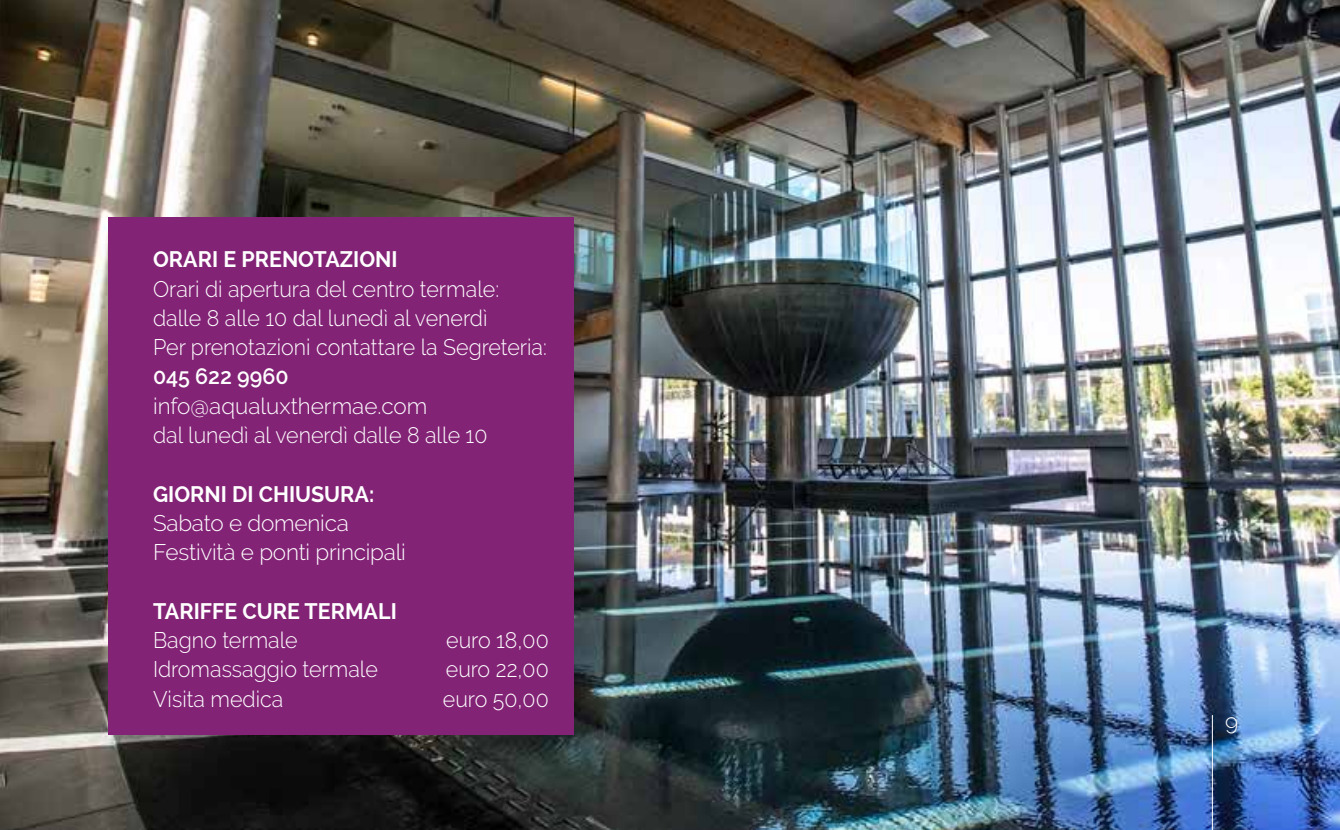
<style>
.page{position:relative;width:1340px;height:830px;background:#fff}
.page>*{position:absolute;margin:0;border:0;box-sizing:border-box;transform-origin:0 0}
.t1{font:300 22.5px/29.2px "Raleway";color:#fff;scale:.95 1}
.t2{font:300 22.5px/29.2px "Raleway";color:#fff}
.t3{font:700 22.5px "Raleway";color:#fff;scale:.95 1}
.t4{font:600 22.5px "Raleway";color:#fff;scale:.95 1}
</style>
<div class="page">
<img style="left:0;top:0;width:1339px;height:829px">
<div style="left:108px;top:217px;width:466px;height:516px;background:#832376"></div>
<hr style="left:1211px;top:714px;width:1px;height:115px;background:#fff">
<p class="t3" style="left:153px;top:246px;width:259px">ORARI E PRENOTAZIONI</p>
<p class="t1" style="left:153px;top:274px;width:416px">Orari di apertura del centro termale: dalle 8 alle 10 dal lunedì al venerdì<br>Per prenotazioni contattare la Segreteria:</p>
<p class="t4" style="left:153px;top:363px;width:144px">045 622 9960</p>
<p class="t2" style="left:153px;top:391px;width:336px">info@aqualuxthermae.com<br>dal lunedì al venerdì dalle 8 alle 10</p>
<p class="t3" style="left:153px;top:480px;width:234px">GIORNI DI CHIUSURA:</p>
<p class="t2" style="left:153px;top:508px;width:254px">Sabato e domenica<br>Festività e ponti principali</p>
<p class="t3" style="left:153px;top:597px;width:258px">TARIFFE CURE TERMALI</p>
<p class="t1" style="left:153px;top:625px;width:154px">Bagno termale</p>
<p class="t1" style="left:446px;top:625px;width:109px">euro 18,00</p>
<p class="t1" style="left:153px;top:654px;width:238px">Idromassaggio termale</p>
<p class="t1" style="left:446px;top:654px;width:110px">euro 22,00</p>
<p class="t1" style="left:153px;top:683px;width:139px">Visita medica</p>
<p class="t1" style="left:443px;top:683px;width:113px">euro 50,00</p>
<p class="t2" style="left:1225px;top:706px;width:15px">9</p>
</div>
